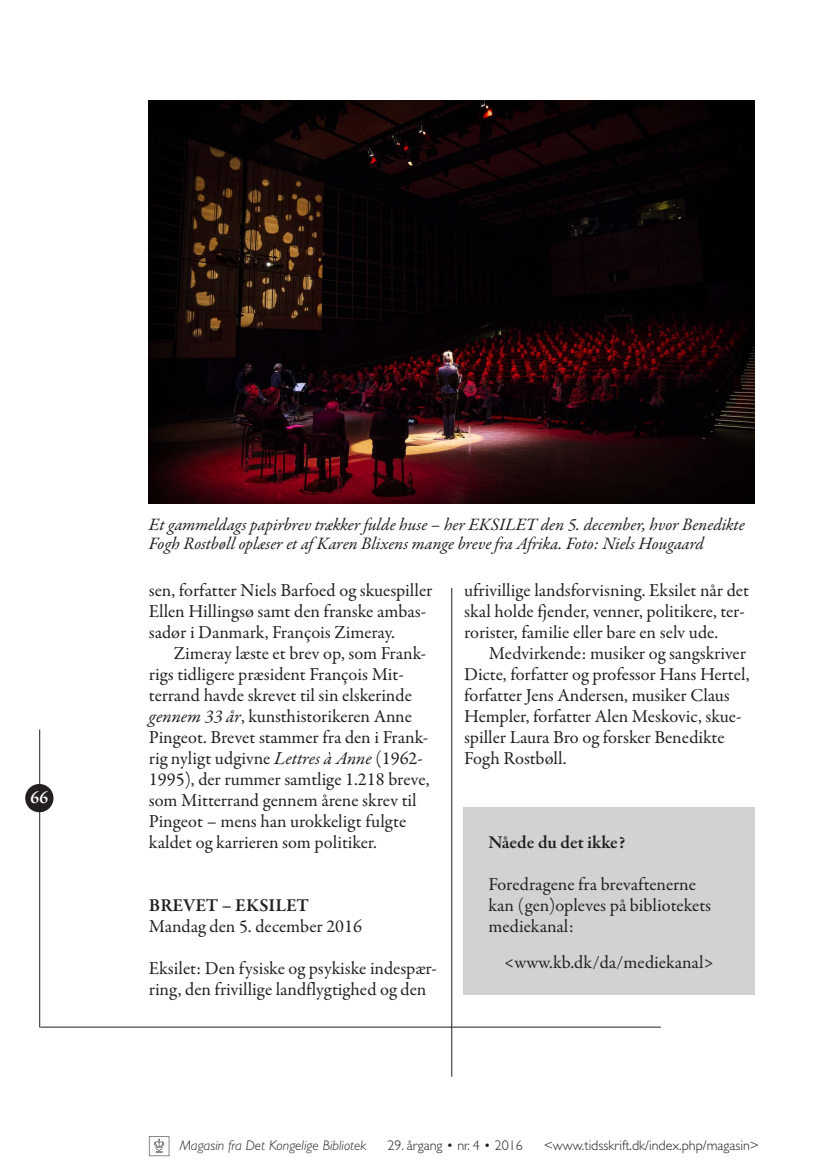
<style>
.page{position:relative;width:834px;height:1176px;background:#fff}
.page>*{position:absolute;margin:0;border:0;box-sizing:border-box;transform-origin:0 0}
.P01_Indrykning{font:18.38px/21px "Garamond Premr Pro";color:#231f20}
.P02_Uden_indrykning{font:18.38px/21px "Garamond Premr Pro";color:#231f20}
.P07_Undertitel{font:600 18.38px "Garamond Premr Pro";color:#231f20}
.P04_Mellemrubrik{font:600 18.38px "Garamond Premr Pro";color:#231f20}
.P10_Billedtekst{font:italic 17.5px/19.2px "Garamond Premr Pro";color:#231f20}
.t1{font:600 17.5px "Garamond Premr Pro";color:#fff}
.t2{font:300 14px "Gill Sans Std";color:#231f20}
.t3{font:italic 300 14px "Gill Sans Std";color:#231f20}
.s1{font-style:italic}
</style>
<div class="page">
<hr style="left:40px;top:1027px;width:620px;height:1px;background:#231f20">
<hr style="left:39px;top:729px;width:1px;height:298px;background:#231f20">
<hr style="left:451px;top:313px;width:1px;height:763px;background:#231f20">
<div style="left:25px;top:784px;width:28px;height:28px;background:#231f20;border-radius:50%"></div>
<svg style="left:149px;top:1136px;width:20px;height:20px"></svg>
<div style="left:439px;top:99px;width:25px;height:489px;background:#fff"></div>
<img style="left:149px;top:100px;width:605px;height:404px">
<div style="left:463px;top:807px;width:291px;height:188px;background:#d1d2d4"></div>
<p class="t1" style="left:31px;top:787px;width:19px">66</p>
<p class="P10_Billedtekst" style="left:149px;top:516px;width:597px">Et gammeldags papirbrev trækker fulde huse – her EKSILET den 5. december, hvor Benedikte<br>Fogh Rostbøll oplæser et af Karen Blixens mange breve fra Afrika. Foto: Niels Hougaard</p>
<p class="P01_Indrykning" style="left:149px;top:580px;width:285px">sen, forfatter Niels Barfoed og skuespiller<br>Ellen Hillingsø samt den franske ambas&shy;sadør i Danmark, François Zimeray.</p>
<p class="P01_Indrykning" style="left:149px;top:643px;width:282px;text-indent:25px">Zimeray læste et brev op, som Frank&shy;rigs tidligere præsident François Mit&shy;terrand havde skrevet til sin elskerinde <span class="s1">gennem 33 år</span>, kunsthistorikeren Anne Pingeot. Brevet stammer fra den i Frank&shy;rig nyligt udgivne <span class="s1">Lettres à Anne</span> (1962- 1995), der rummer samtlige 1.218 breve, som Mitterrand gennem årene skrev til Pingeot – mens han urokkeligt fulgte kaldet og karrieren som politiker.</p>
<p class="P04_Mellemrubrik" style="left:149px;top:894px;width:161px">BREVET – EKSILET</p>
<p class="P02_Uden_indrykning" style="left:149px;top:916px;width:215px">Mandag den 5. december 2016</p>
<p class="P02_Uden_indrykning" style="left:149px;top:958px;width:289px">Eksilet: Den fysiske og psykiske indespær&shy;ring, den frivillige landflygtighed og den</p>
<p class="P02_Uden_indrykning" style="left:464px;top:580px;width:286px">ufrivillige landsforvisning. Eksilet når det skal holde fjender, venner, politikere, ter&shy;rorister, familie eller bare en selv ude.</p>
<p class="P01_Indrykning" style="left:464px;top:643px;width:287px;text-indent:25px">Medvirkende: musiker og sangskriver Dicte, forfatter og professor Hans Hertel, forfatter Jens Andersen, musiker Claus Hempler, forfatter Alen Meskovic, skue&shy;spiller Laura Bro og forsker Benedikte Fogh Rostbøll.</p>
<p class="P07_Undertitel" style="left:488px;top:831px;width:138px">Nåede du det ikke?</p>
<p class="P02_Uden_indrykning" style="left:488px;top:874px;width:224px">Foredragene fra brevaftenerne kan (gen)opleves på bibliotekets mediekanal:</p>
<p class="P02_Uden_indrykning" style="left:503px;top:952px;width:212px">&lt;www.kb.dk/da/mediekanal&gt;</p>
<p class="t3" style="left:180px;top:1138px;width:188px">Magasin fra Det Kongelige Bibliotek</p>
<p class="t2" style="left:387px;top:1138px;width:137px">29. årgang • nr. 4 • 2016</p>
<p class="t2" style="left:543px;top:1138px;width:217px">&lt;www.tidsskrift.dk/index.php/magasin&gt;</p>
</div>
